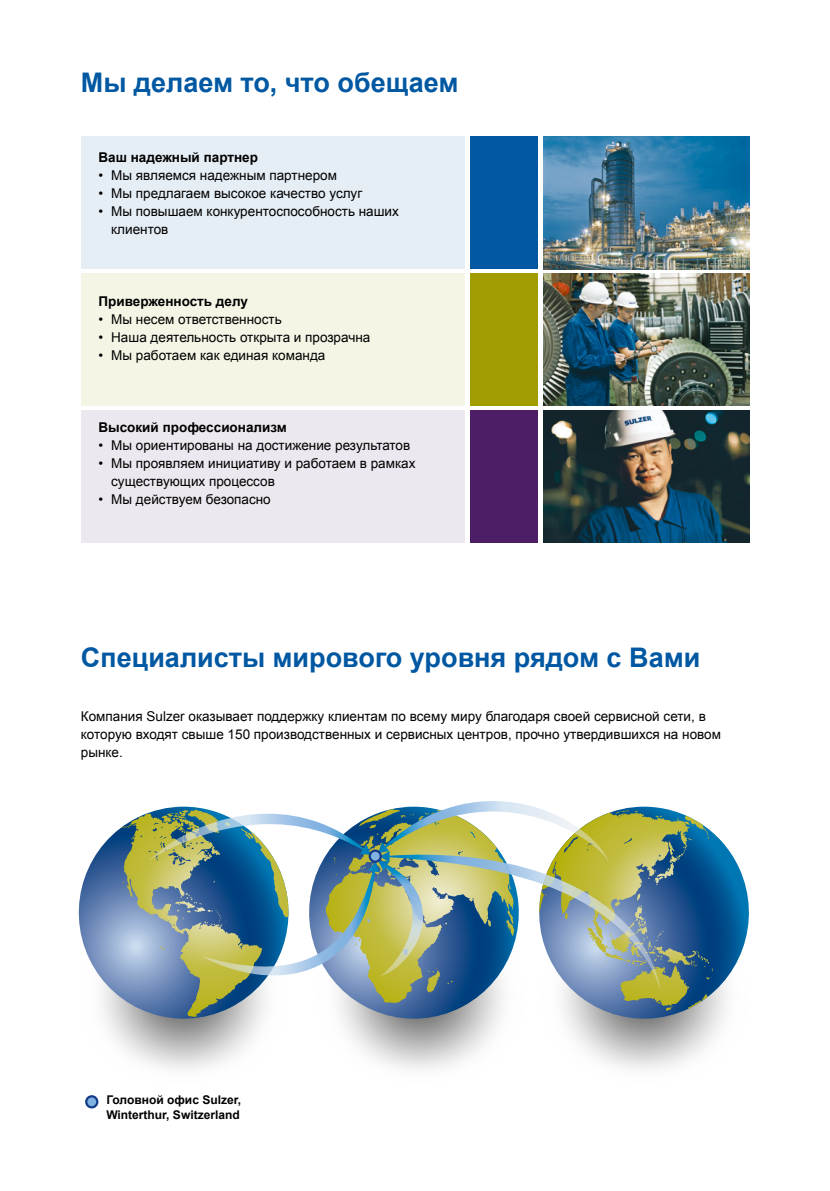
<style>
.page{position:relative;width:830px;height:1191px;background:#fff}
.page>*{position:absolute;margin:0;border:0;box-sizing:border-box;transform-origin:0 0}
.t1{font:700 27px "Arial";color:#0058a2}
.Body_text{font:13.5px/18px "Arial";color:#000}
.Body_text-2{font:700 13.5px "Arial";color:#000}
.t2{font:700 12px/15px "Arial";color:#000}
</style>
<div class="page">
<div style="left:86px;top:1096px;width:11px;height:11px;background:#81b2e1;border-radius:50%"></div>
<div style="left:85px;top:1095px;width:13px;height:13px;border:2px solid #143c88;border-radius:50%"></div>
<div style="left:81px;top:137px;width:384px;height:132px;background:#e6eef5"></div>
<div style="left:81px;top:273px;width:384px;height:132px;background:#f5f5e6"></div>
<div style="left:81px;top:410px;width:384px;height:132px;background:#ede8ef"></div>
<img style="left:543px;top:137px;width:205px;height:132px">
<img style="left:543px;top:410px;width:205px;height:132px">
<img style="left:543px;top:273px;width:205px;height:132px">
<div style="left:470px;top:137px;width:68px;height:132px;background:#0058a2"></div>
<div style="left:470px;top:273px;width:68px;height:132px;background:#a19d00"></div>
<div style="left:470px;top:410px;width:68px;height:132px;background:#4d1e65"></div>
<svg style="left:331px;top:991px;width:180px;height:42px"></svg>
<svg style="left:78px;top:828px;width:196px;height:205px"></svg>
<svg style="left:555px;top:808px;width:194px;height:225px"></svg>
<svg style="left:121px;top:801px;width:539px;height:190px"></svg>
<svg style="left:369px;top:850px;width:11px;height:11px"></svg>
<div style="left:368px;top:849px;width:14px;height:14px;border:2px solid #143c88;border-radius:50%"></div>
<p class="t1" style="left:81px;top:64px;width:379px">Мы делаем то, что обещаем</p>
<p class="Body_text-2" style="left:98px;top:149px;width:161px">Ваш надежный партнер</p>
<p class="Body_text" style="left:98px;top:167px;width:240px">• Мы являемся надежным партнером</p>
<p class="Body_text" style="left:98px;top:185px;width:265px">• Мы предлагаем высокое качество услуг</p>
<p class="Body_text" style="left:111px;top:203px;width:289px;text-indent:-13px">• Мы повышаем конкурентоспособность наших клиентов</p>
<p class="Body_text-2" style="left:98px;top:293px;width:151px">Приверженность делу</p>
<p class="Body_text" style="left:98px;top:311px;width:185px">• Мы несем ответственность</p>
<p class="Body_text" style="left:98px;top:329px;width:273px">• Наша деятельность открыта и прозрачна</p>
<p class="Body_text" style="left:98px;top:347px;width:228px">• Мы работаем как единая команда</p>
<p class="Body_text-2" style="left:98px;top:419px;width:190px">Высокий профессионализм</p>
<p class="Body_text" style="left:98px;top:437px;width:313px">• Мы ориентированы на достижение результатов</p>
<p class="Body_text" style="left:111px;top:455px;width:306px;text-indent:-13px">• Мы проявляем инициативу и работаем в рамках существующих процессов</p>
<p class="Body_text" style="left:98px;top:491px;width:174px">• Мы действуем безопасно</p>
<p class="t1" style="left:81px;top:639px;width:620px">Специалисты мирового уровня рядом с Вами</p>
<p class="Body_text" style="left:81px;top:707px;width:641px">Компания Sulzer оказывает поддержку клиентам по всему миру благодаря своей сервисной сети, в которую входят свыше 150 производственных и сервисных центров, прочно утвердившихся на новом рынке.</p>
<p class="t2" style="left:106px;top:1092px;width:136px">Головной офис Sulzer,<br>Winterthur, Switzerland</p>
</div>
